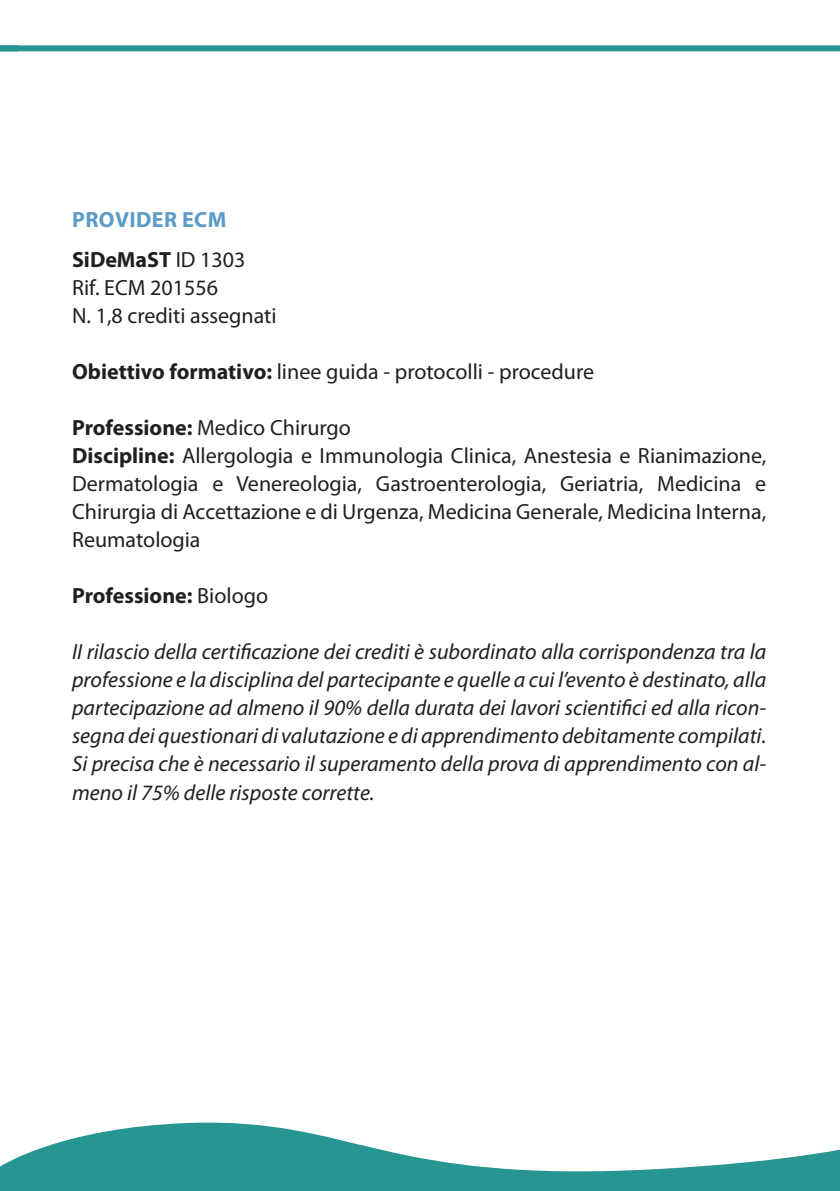
<style>
.page{position:relative;width:840px;height:1191px;background:#fff}
.page>*{position:absolute;margin:0;border:0;box-sizing:border-box;transform-origin:0 0}
.t1{font:italic 22px/28px "Myriad Pro";color:#231f20;text-align:justify}
.t2{font:22px "Myriad Pro";color:#231f20}
.t3{font:700 22px "Myriad Pro";color:#231f20}
.t4{font:700 22px "Myriad Pro";letter-spacing:.02em;color:#5b9bc7}
.s1{font-weight:400}
.s2{font-weight:700}
</style>
<div class="page">
<svg style="left:129px;top:1122px;width:710px;height:69px;fill:#279591"></svg>
<div style="left:0;top:45px;width:839px;height:6px;background:#279591"></div>
<svg style="left:0;top:1128px;width:129px;height:63px"></svg>
<p class="t4" style="left:72px;top:205px;width:156px">PROVIDER ECM</p>
<p class="t3" style="left:72px;top:245px;width:175px">SiDeMaST <span class="s1">ID 1303</span></p>
<p class="t2" style="left:72px;top:274px;width:147px">Rif. ECM 201556</p>
<p class="t2" style="left:72px;top:302px;width:206px">N. 1,8 crediti assegnati</p>
<p class="t2" style="left:72px;top:358px;width:523px"><span class="s2">Obiettivo formativo:</span> linee guida - protocolli - procedure</p>
<p class="t2" style="left:72px;top:414px;width:280px"><span class="s2">Professione:</span> Medico Chirurgo</p>
<p class="t2" style="left:72px;top:442px;width:695px"><span class="s2">Discipline:</span> Allergologia e Immunologia Clinica, Anestesia e Rianimazione,</p>
<p class="t2" style="left:72px;top:470px;width:695px">Dermatologia e Venereologia, Gastroenterologia, Geriatria, Medicina e</p>
<p class="t2" style="left:72px;top:498px;width:695px">Chirurgia di Accettazione e di Urgenza, Medicina Generale, Medicina Interna,</p>
<p class="t2" style="left:72px;top:526px;width:130px">Reumatologia</p>
<p class="t3" style="left:72px;top:581px;width:197px">Professione: <span class="s1">Biologo</span></p>
<p class="t1" style="left:72px;top:637px;width:695px">II rilascio della certificazione dei crediti è subordinato alla corrispondenza tra la professione e la disciplina del partecipante e quelle a cui l’evento è destinato, alla partecipazione ad almeno il 90% della durata dei lavori scientifici ed alla ricon&shy;segna dei questionari di valutazione e di apprendimento debitamente compilati.</p>
<p class="t1" style="left:72px;top:749px;width:695px">Si precisa che è necessario il superamento della prova di apprendimento con al&shy;meno il 75% delle risposte corrette.</p>
</div>
